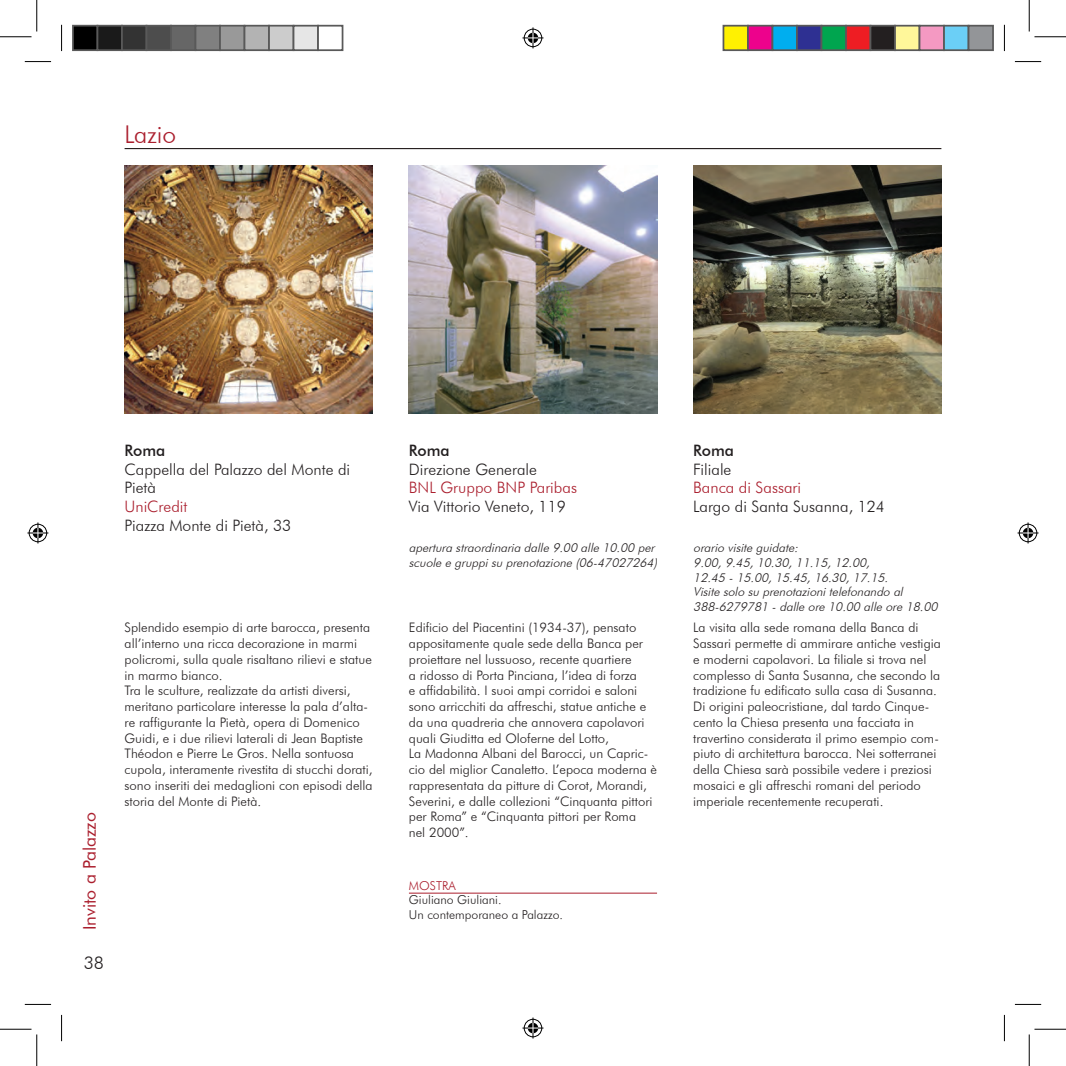
<style>
.page{position:relative;width:1066px;height:1066px;background:#fff}
.page>*{position:absolute;margin:0;border:0;box-sizing:border-box;transform-origin:0 0}
.t1{font:300 24.5px "Futura BT";color:#aa1e2d}
.t2{font:17.5px "Futura BT";color:#aa1e2d}
.t3{font:300 17.5px "Futura BT";color:#231f20}
.t4{font:300 15.75px/18.9px "Futura BT";color:#231f20}
.t5{font:300 15.75px "Futura BT";color:#aa1e2d}
.t6{font:500 15.75px "Futura BT";color:#231f20}
.t7{font:300 13.12px/15.8px "Futura BT";color:#231f20}
.t8{font:italic 300 12.25px/14.7px "Futura BT";color:#231f20}
.t9{font:300 12.25px/14.7px "Futura BT";color:#231f20}
.t10{font:300 12.25px "Futura BT";color:#aa1e2d}
</style>
<div class="page">
<img style="left:693px;top:166px;width:248px;height:248px">
<hr style="left:125px;top:148px;width:816px;height:1px;background:#090000">
<img style="left:125px;top:166px;width:248px;height:248px">
<img style="left:409px;top:166px;width:248px;height:248px">
<hr style="left:409px;top:893px;width:248px;height:1px;background:#aa1e2d">
<svg style="left:25px;top:61px;width:26px;height:1px"></svg>
<svg style="left:1015px;top:61px;width:26px;height:1px"></svg>
<svg style="left:25px;top:1004px;width:26px;height:1px"></svg>
<svg style="left:1015px;top:1004px;width:26px;height:1px"></svg>
<svg style="left:61px;top:25px;width:1px;height:26px"></svg>
<svg style="left:61px;top:1015px;width:1px;height:26px"></svg>
<svg style="left:1004px;top:25px;width:1px;height:26px"></svg>
<svg style="left:1004px;top:1015px;width:1px;height:26px"></svg>
<hr style="left:0;top:36px;width:32px;height:1px;background:#000">
<hr style="left:1034px;top:36px;width:32px;height:1px;background:#000">
<hr style="left:0;top:1029px;width:32px;height:1px;background:#000">
<hr style="left:1034px;top:1029px;width:32px;height:1px;background:#000">
<hr style="left:36px;top:0;width:1px;height:31px;background:#000">
<hr style="left:36px;top:1034px;width:1px;height:32px;background:#000">
<hr style="left:1029px;top:0;width:1px;height:31px;background:#000">
<hr style="left:1029px;top:1034px;width:1px;height:32px;background:#000">
<svg style="left:522px;top:27px;width:21px;height:21px"></svg>
<svg style="left:522px;top:1017px;width:21px;height:21px"></svg>
<svg style="left:27px;top:522px;width:21px;height:21px"></svg>
<svg style="left:1017px;top:522px;width:21px;height:21px"></svg>
<div style="left:73px;top:26px;width:24px;height:24px;background:#000"></div>
<div style="left:72px;top:25px;width:26px;height:26px;border:2px solid #595959"></div>
<div style="left:97px;top:26px;width:25px;height:24px;background:#1a1a1a"></div>
<div style="left:97px;top:25px;width:26px;height:26px;border:2px solid #595959"></div>
<div style="left:122px;top:26px;width:24px;height:24px;background:#333"></div>
<div style="left:121px;top:25px;width:26px;height:26px;border:2px solid #595959"></div>
<div style="left:146px;top:26px;width:25px;height:24px;background:#4d4d4d"></div>
<div style="left:146px;top:25px;width:26px;height:26px;border:2px solid #595959"></div>
<div style="left:171px;top:26px;width:24px;height:24px;background:#666"></div>
<div style="left:170px;top:25px;width:26px;height:26px;border:2px solid #595959"></div>
<div style="left:195px;top:26px;width:25px;height:24px;background:#808080"></div>
<div style="left:195px;top:25px;width:26px;height:26px;border:2px solid #595959"></div>
<div style="left:220px;top:26px;width:24px;height:24px;background:#999"></div>
<div style="left:219px;top:25px;width:26px;height:26px;border:2px solid #595959"></div>
<div style="left:244px;top:26px;width:25px;height:24px;background:#b3b3b3"></div>
<div style="left:244px;top:25px;width:26px;height:26px;border:2px solid #595959"></div>
<div style="left:269px;top:26px;width:24px;height:24px;background:#ccc"></div>
<div style="left:268px;top:25px;width:26px;height:26px;border:2px solid #595959"></div>
<div style="left:293px;top:26px;width:25px;height:24px;background:#e6e6e6"></div>
<div style="left:293px;top:25px;width:26px;height:26px;border:2px solid #595959"></div>
<div style="left:317px;top:25px;width:26px;height:26px;border:2px solid #595959"></div>
<div style="left:723px;top:26px;width:25px;height:24px;background:#fff101"></div>
<div style="left:722px;top:25px;width:27px;height:26px;border:2px solid #595959"></div>
<div style="left:748px;top:26px;width:24px;height:24px;background:#ed028c"></div>
<div style="left:747px;top:25px;width:26px;height:26px;border:2px solid #595959"></div>
<div style="left:772px;top:26px;width:25px;height:24px;background:#00aeef"></div>
<div style="left:771px;top:25px;width:27px;height:26px;border:2px solid #595959"></div>
<div style="left:797px;top:26px;width:24px;height:24px;background:#2e3092"></div>
<div style="left:796px;top:25px;width:26px;height:26px;border:2px solid #595959"></div>
<div style="left:821px;top:26px;width:25px;height:24px;background:#00a54f"></div>
<div style="left:820px;top:25px;width:27px;height:26px;border:2px solid #595959"></div>
<div style="left:846px;top:26px;width:24px;height:24px;background:#ee1d23"></div>
<div style="left:845px;top:25px;width:26px;height:26px;border:2px solid #595959"></div>
<div style="left:870px;top:26px;width:25px;height:24px;background:#231f20"></div>
<div style="left:869px;top:25px;width:27px;height:26px;border:2px solid #595959"></div>
<div style="left:895px;top:26px;width:24px;height:24px;background:#fff79a"></div>
<div style="left:894px;top:25px;width:26px;height:26px;border:2px solid #595959"></div>
<div style="left:919px;top:26px;width:25px;height:24px;background:#f499c2"></div>
<div style="left:918px;top:25px;width:27px;height:26px;border:2px solid #595959"></div>
<div style="left:944px;top:26px;width:24px;height:24px;background:#6bcff6"></div>
<div style="left:943px;top:25px;width:26px;height:26px;border:2px solid #595959"></div>
<div style="left:968px;top:26px;width:25px;height:24px;background:#939598"></div>
<div style="left:967px;top:25px;width:27px;height:26px;border:2px solid #595959"></div>
<h1 class="t1" style="left:125px;top:120px;width:53px">Lazio</h1>
<p class="t6" style="left:125px;top:440px;width:42px">Roma</p>
<p class="t4" style="left:125px;top:459px;width:227px">Cappella del Palazzo del Monte di<br>Pietà</p>
<p class="t5" style="left:125px;top:497px;width:64px">UniCredit</p>
<p class="t4" style="left:125px;top:516px;width:168px">Piazza Monte di Pietà, 33</p>
<h2 class="t2" style="left:79px;top:930px;width:120px;rotate:-90deg">Invito a Palazzo</h2>
<h2 class="t3" style="left:84px;top:951px;width:22px">38</h2>
<p class="t7" style="left:125px;top:619px;width:250px">Splendido esempio di arte barocca, presenta all’interno una ricca decorazione in marmi policromi, sulla quale risaltano rilievi e statue in marmo bianco.<br>Tra le sculture, realizzate da artisti diversi, meritano particolare interesse la pala d’alta&shy;re raffigurante la Pietà, opera di Domenico Guidi, e i due rilievi laterali di Jean Baptiste Théodon e Pierre Le Gros. Nella sontuosa cupola, interamente rivestita di stucchi dorati, sono inseriti dei medaglioni con episodi della storia del Monte di Pietà.</p>
<p class="t6" style="left:409px;top:440px;width:42px">Roma</p>
<p class="t4" style="left:409px;top:459px;width:130px">Direzione Generale</p>
<p class="t5" style="left:409px;top:478px;width:170px">BNL Gruppo BNP Paribas</p>
<p class="t4" style="left:409px;top:497px;width:158px">Via Vittorio Veneto, 119</p>
<p class="t8" style="left:409px;top:540px;width:253px">apertura straordinaria dalle 9.00 alle 10.00 per scuole e gruppisu prenotazione (06-47027264)</p>
<p class="t7" style="left:409px;top:619px;width:250px">Edificio del Piacentini (1934-37), pensato appositamente quale sede della Banca per proiettare nel lussuoso, recente quartiere<br>a ridosso di Porta Pinciana, l’idea di forza<br>e affidabilità. I suoi ampi corridoi e saloni sono arricchiti da affreschi, statue antiche e da una quadreria che annovera capolavori quali Giuditta ed Oloferne del Lotto,<br>La Madonna Albani del Barocci, un Capric&shy;cio del miglior Canaletto. L’epoca moderna è rappresentata da pitture di Corot, Morandi, Severini, e dalle collezioni “Cinquanta pittori per Roma” e “Cinquanta pittori per Roma<br>nel 2000”.</p>
<p class="t10" style="left:409px;top:878px;width:48px">MOSTRA</p>
<p class="t9" style="left:409px;top:892px;width:156px">Giuliano Giuliani.<br>Un contemporaneo a Palazzo.</p>
<p class="t6" style="left:693px;top:440px;width:42px">Roma</p>
<p class="t4" style="left:693px;top:459px;width:40px">Filiale</p>
<p class="t5" style="left:693px;top:478px;width:109px">Banca di Sassari</p>
<p class="t4" style="left:693px;top:497px;width:193px">Largo di Santa Susanna, 124</p>
<p class="t8" style="left:693px;top:540px;width:249px">orario visite guidate:<br>9.00,9.45,10.30,11.15,12.00,<br>12.45 -15.00,15.45,16.30,17.15.<br>Visite solo su prenotazionitelefonando al 388-6279781 -dalle ore 10.00 alle ore 18.00</p>
<p class="t7" style="left:693px;top:619px;width:249px">La visita alla sede romana della Banca di Sassari permette di ammirare antiche vestigia e moderni capolavori. La filiale si trova nel complesso di Santa Susanna, che secondo la tradizione fu edificato sulla casa di Susanna.<br>Di origini paleocristiane, dal tardo Cinque&shy;cento la Chiesa presenta una facciata in travertino considerata il primo esempio com&shy;piuto di architettura barocca. Nei sotterranei della Chiesa sarà possibile vedere i preziosi mosaici e gli affreschi romani del periodo imperiale recentemente recuperati.</p>
</div>
